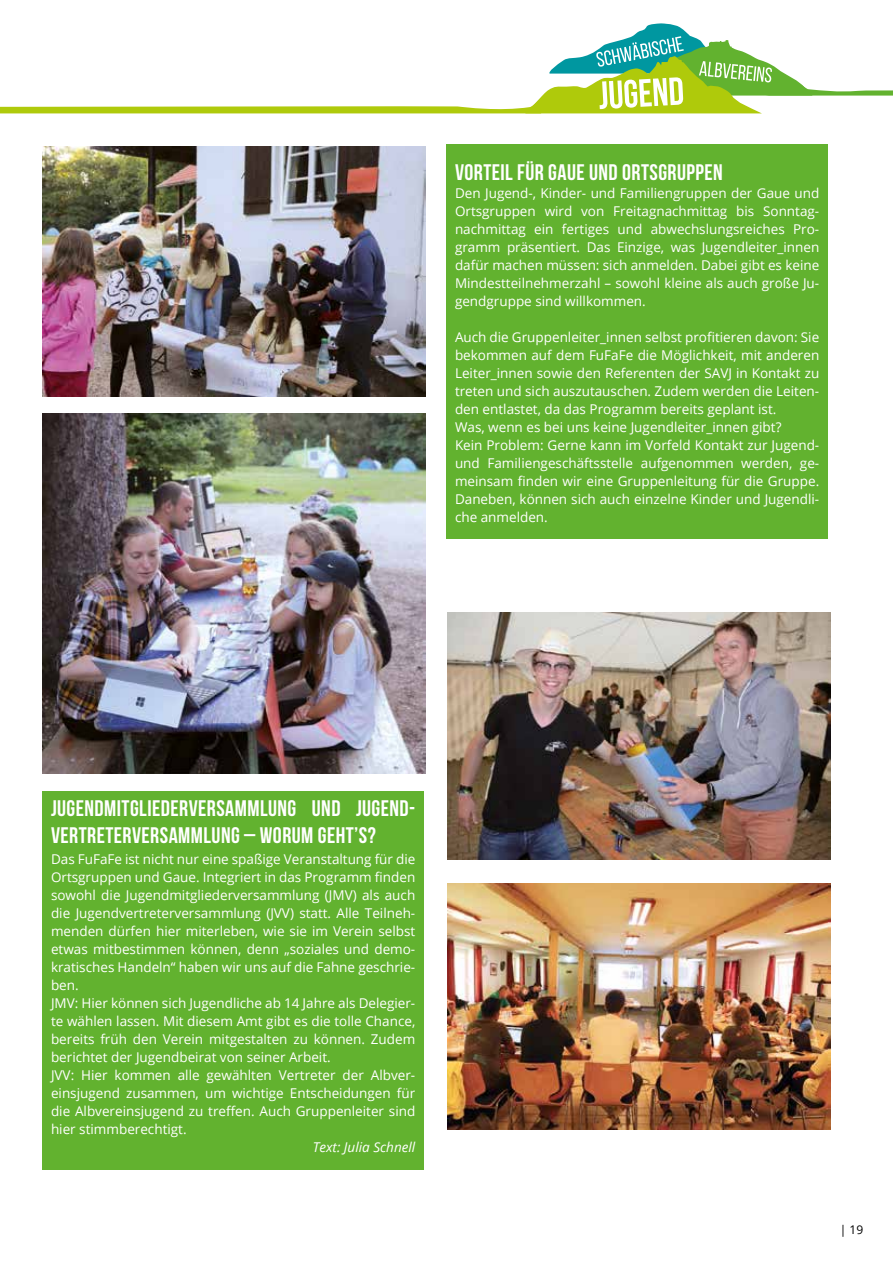
<style>
.page{position:relative;width:893px;height:1263px;background:#fff}
.page>*{position:absolute;margin:0;border:0;box-sizing:border-box;transform-origin:0 0}
.t1{font:22.5px/27px "Bebas Neue";letter-spacing:.02em;color:#fff}
.t2{font:13.5px/18px "Open Sans";color:#fff}
.t3{font:italic 13.5px "Open Sans";color:#fff}
.t4{font:12px "Open Sans";color:#000}
</style>
<div class="page">
<svg style="left:0;top:23px;width:893px;height:90px"></svg>
<div style="left:446px;top:145px;width:382px;height:394px;background:#62b22f"></div>
<div style="left:43px;top:791px;width:381px;height:378px;background:#62b22f"></div>
<img style="left:43px;top:146px;width:382px;height:250px">
<img style="left:43px;top:414px;width:382px;height:360px">
<img style="left:448px;top:612px;width:383px;height:247px">
<img style="left:448px;top:883px;width:383px;height:247px">
<h1 class="t1" style="left:455px;top:158px;width:269px">VORTEIL FÜR GAUE UND ORTSGRUPPEN</h1>
<p class="t2" style="left:455px;top:184px;width:366px;text-align:justify">Den Jugend-, Kinder- und Familiengruppen der Gaue und Ortsgruppen wird von Freitagnachmittag bis Sonntag&shy;nachmittag ein fertiges und abwechslungsreiches Pro&shy;gramm präsentiert. Das Einzige, was Jugendleiter_innen dafür machen müssen: sich anmelden. Dabei gibt es keine Mindestteilnehmerzahl – sowohl kleine als auch große Ju&shy;gendgruppe sind willkommen.</p>
<p class="t2" style="left:455px;top:328px;width:366px">Auch die Gruppenleiter_innen selbst profitieren davon: Sie bekommen auf dem FuFaFe die Möglichkeit, mit anderen Leiter_innen sowie den Referenten der SAVJ in Kontakt zu treten und sich auszutauschen. Zudem werden die Leiten&shy;den entlastet, da das Programm bereits geplant ist.<br>Was, wenn es bei uns keine Jugendleiter_innen gibt?<br>Kein Problem: Gerne kann im Vorfeld Kontakt zur Jugend&shy;und Familiengeschäftsstelle aufgenommen werden, ge&shy;meinsam finden wir eine Gruppenleitung für die Gruppe.<br>Daneben, können sich auch einzelne Kinder und Jugendli&shy;che anmelden.</p>
<h1 class="t1" style="left:51px;top:795px;width:366px">JUGENDMITGLIEDERVERSAMMLUNG UND JUGEND-<br>VERTRETERVERSAMMLUNG – WORUM GEHT’S?</h1>
<p class="t2" style="left:51px;top:850px;width:366px">Das FuFaFe ist nicht nur eine spaßige Veranstaltung für die Ortsgruppen und Gaue. Integriert in das Programm finden sowohl die Jugendmitgliederversammlung (JMV) als auch die Jugendvertreterversammlung (JVV) statt. Alle Teilneh&shy;menden dürfen hier miterleben, wie sie im Verein selbst etwas mitbestimmen können, denn „soziales und demo&shy;kratisches Handeln“ haben wir uns auf die Fahne geschrie&shy;ben.<br>JMV: Hier können sich Jugendliche ab 14 Jahre als Delegier&shy;te wählen lassen. Mit diesem Amt gibt es die tolle Chance, bereits früh den Verein mitgestalten zu können. Zudem berichtet der Jugendbeirat von seiner Arbeit.<br>JVV: Hier kommen alle gewählten Vertreter der Albver&shy;einsjugend zusammen, um wichtige Entscheidungen für die Albvereinsjugend zu treffen. Auch Gruppenleiter sind hier stimmberechtigt.</p>
<p class="t3" style="left:313px;top:1138px;width:104px">Text: Julia Schnell</p>
<p class="t4" style="left:840px;top:1221px;width:25px">| 19</p>
</div>
